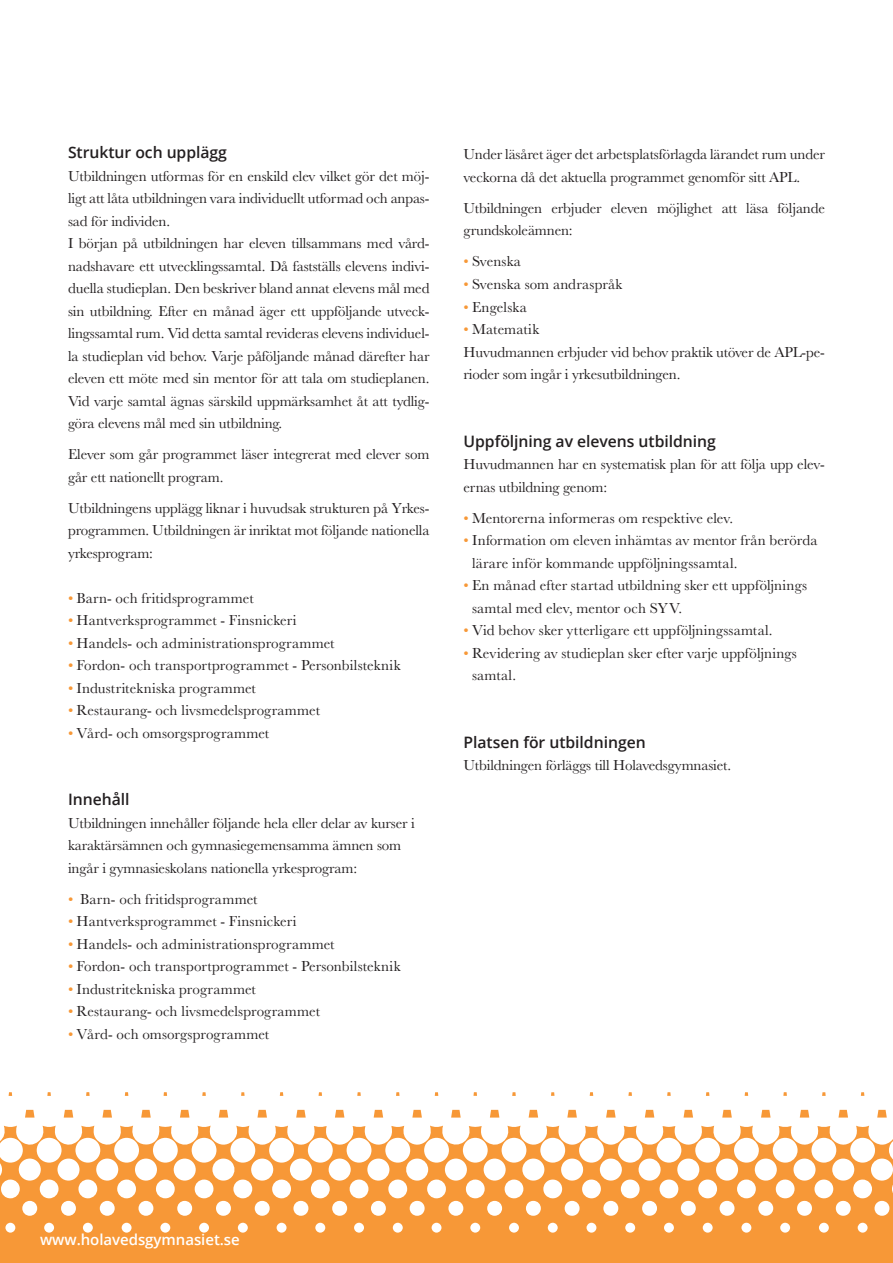
<style>
.page{position:relative;width:893px;height:1263px;background:#fff}
.page>*{position:absolute;margin:0;border:0;box-sizing:border-box;transform-origin:0 0}
.Brödtext_fördjupning{font:600 15.75px "Open Sans";letter-spacing:-.005em;color:#231f20}
.Brödtext_fördjupning-2{font:15px/22.5px "Baskerville";letter-spacing:-.01em;color:#231f20}
.Brödtext_fördjupning-3{font:15px "Baskerville";letter-spacing:.015em;color:#231f20}
.Brödtext_fördjupning-4{font:15px/22.5px "Baskerville";letter-spacing:.01em;color:#231f20}
.t1{font:600 15px "Open Sans";letter-spacing:-.005em;color:#fff}
.s1{color:#f79837}
</style>
<div class="page">
<svg style="left:590px;top:1092px;width:3px;height:4px"></svg>
<svg style="left:606px;top:1110px;width:10px;height:7px"></svg>
<svg style="left:645px;top:1110px;width:9px;height:7px"></svg>
<svg style="left:567px;top:1110px;width:10px;height:7px"></svg>
<svg style="left:628px;top:1092px;width:4px;height:4px"></svg>
<svg style="left:490px;top:1110px;width:9px;height:7px"></svg>
<svg style="left:551px;top:1092px;width:3px;height:4px"></svg>
<svg style="left:451px;top:1110px;width:10px;height:7px"></svg>
<svg style="left:435px;top:1092px;width:3px;height:4px"></svg>
<svg style="left:529px;top:1110px;width:9px;height:7px"></svg>
<svg style="left:512px;top:1092px;width:4px;height:4px"></svg>
<svg style="left:473px;top:1092px;width:4px;height:4px"></svg>
<svg style="left:822px;top:1092px;width:4px;height:4px"></svg>
<svg style="left:783px;top:1092px;width:4px;height:4px"></svg>
<svg style="left:800px;top:1110px;width:9px;height:7px"></svg>
<svg style="left:877px;top:1110px;width:10px;height:7px"></svg>
<svg style="left:838px;top:1110px;width:10px;height:7px"></svg>
<svg style="left:684px;top:1110px;width:9px;height:7px"></svg>
<svg style="left:761px;top:1110px;width:10px;height:7px"></svg>
<svg style="left:706px;top:1092px;width:3px;height:4px"></svg>
<svg style="left:667px;top:1092px;width:4px;height:4px"></svg>
<svg style="left:722px;top:1110px;width:10px;height:7px"></svg>
<svg style="left:745px;top:1092px;width:3px;height:4px"></svg>
<svg style="left:861px;top:1092px;width:3px;height:4px"></svg>
<svg style="left:86px;top:1092px;width:4px;height:4px"></svg>
<svg style="left:180px;top:1110px;width:9px;height:7px"></svg>
<svg style="left:125px;top:1092px;width:3px;height:4px"></svg>
<svg style="left:164px;top:1092px;width:3px;height:4px"></svg>
<svg style="left:141px;top:1110px;width:10px;height:7px"></svg>
<svg style="left:102px;top:1110px;width:10px;height:7px"></svg>
<svg style="left:9px;top:1092px;width:3px;height:4px"></svg>
<svg style="left:25px;top:1110px;width:10px;height:7px"></svg>
<svg style="left:64px;top:1110px;width:9px;height:7px"></svg>
<svg style="left:47px;top:1092px;width:4px;height:4px"></svg>
<svg style="left:296px;top:1110px;width:10px;height:7px"></svg>
<svg style="left:335px;top:1110px;width:9px;height:7px"></svg>
<svg style="left:357px;top:1092px;width:4px;height:4px"></svg>
<svg style="left:396px;top:1092px;width:3px;height:4px"></svg>
<svg style="left:374px;top:1110px;width:9px;height:7px"></svg>
<svg style="left:319px;top:1092px;width:3px;height:4px"></svg>
<svg style="left:412px;top:1110px;width:10px;height:7px"></svg>
<svg style="left:257px;top:1110px;width:10px;height:7px"></svg>
<svg style="left:202px;top:1092px;width:4px;height:4px"></svg>
<svg style="left:241px;top:1092px;width:4px;height:4px"></svg>
<svg style="left:280px;top:1092px;width:3px;height:4px"></svg>
<svg style="left:219px;top:1110px;width:9px;height:7px"></svg>
<svg style="left:0;top:1125px;width:893px;height:138px;fill:#f79837"></svg>
<p class="Brödtext_fördjupning" style="left:68px;top:142px;width:161px">Struktur och upplägg</p>
<p class="Brödtext_fördjupning-2" style="left:68px;top:165px;width:363px;text-align:justify">Utbildningen utformas för en enskild elev vilket gör det möj&shy;ligt att låta utbildningen vara individuellt utformad och anpas&shy;sad för individen.</p>
<p class="Brödtext_fördjupning-2" style="left:68px;top:232px;width:363px;text-align:justify">I början på utbildningen har eleven tillsammans med vård&shy;nadshavare ett utvecklingssamtal. Då fastställs elevens indivi&shy;duella studieplan. Den beskriver bland annat elevens mål med sin utbildning. Efter en månad äger ett uppföljande utveck&shy;lingssamtal rum. Vid detta samtal revideras elevens individuel&shy;la studieplan vid behov. Varje påföljande månad därefter har eleven ett möte med sin mentor för att tala om studieplanen.<br>Vid varje samtal ägnas särskild uppmärksamhet åt att tydlig&shy;göra elevens mål med sin utbildning.</p>
<p class="Brödtext_fördjupning-2" style="left:68px;top:443px;width:363px">Elever som går programmet läser integrerat med elever som går ett nationellt program.</p>
<p class="Brödtext_fördjupning-2" style="left:68px;top:497px;width:363px;text-align:justify">Utbildningens upplägg liknar i huvudsak strukturen på Yrkes&shy;programmen. Utbildningen är inriktat mot följande nationella yrkesprogram:</p>
<p class="Brödtext_fördjupning-3" style="left:68px;top:588px;width:187px"><span class="s1">•</span> Barn- och fritidsprogrammet</p>
<p class="Brödtext_fördjupning-3" style="left:68px;top:611px;width:230px"><span class="s1">•</span> Hantverksprogrammet - Finsnickeri</p>
<p class="Brödtext_fördjupning-3" style="left:68px;top:633px;width:268px"><span class="s1">•</span> Handels- och administrationsprogrammet</p>
<p class="Brödtext_fördjupning-2" style="left:68px;top:654px;width:334px"><span class="s1">•</span> Fordon- och transportprogrammet - Personbilsteknik</p>
<p class="Brödtext_fördjupning-3" style="left:68px;top:678px;width:189px"><span class="s1">•</span> Industritekniska programmet</p>
<p class="Brödtext_fördjupning-2" style="left:68px;top:699px;width:254px"><span class="s1">•</span> Restaurang- och livsmedelsprogrammet</p>
<p class="Brödtext_fördjupning-4" style="left:68px;top:722px;width:203px"><span class="s1">•</span> Vård- och omsorgsprogrammet</p>
<p class="Brödtext_fördjupning" style="left:68px;top:789px;width:63px">Innehåll</p>
<p class="Brödtext_fördjupning-2" style="left:68px;top:812px;width:348px">Utbildningen innehåller följande hela eller delar av kurser i</p>
<p class="Brödtext_fördjupning-2" style="left:68px;top:834px;width:335px">karaktärsämnen och gymnasiegemensamma ämnen som ingår i gymnasieskolans nationella yrkesprogram:</p>
<p class="Brödtext_fördjupning-3" style="left:68px;top:889px;width:191px"><span class="s1">•</span> Barn- och fritidsprogrammet</p>
<p class="Brödtext_fördjupning-3" style="left:68px;top:912px;width:230px"><span class="s1">•</span> Hantverksprogrammet - Finsnickeri</p>
<p class="Brödtext_fördjupning-3" style="left:68px;top:934px;width:268px"><span class="s1">•</span> Handels- och administrationsprogrammet</p>
<p class="Brödtext_fördjupning-2" style="left:68px;top:955px;width:334px"><span class="s1">•</span> Fordon- och transportprogrammet - Personbilsteknik</p>
<p class="Brödtext_fördjupning-3" style="left:68px;top:979px;width:189px"><span class="s1">•</span> Industritekniska programmet</p>
<p class="Brödtext_fördjupning-2" style="left:68px;top:1000px;width:254px"><span class="s1">•</span> Restaurang- och livsmedelsprogrammet</p>
<p class="Brödtext_fördjupning-4" style="left:68px;top:1023px;width:203px"><span class="s1">•</span> Vård- och omsorgsprogrammet</p>
<p class="Brödtext_fördjupning-2" style="left:463px;top:144px;width:363px">Under läsåret äger det arbetsplatsförlagda lärandet rum under veckorna då det aktuella programmet genomför sitt APL.</p>
<p class="Brödtext_fördjupning-2" style="left:463px;top:197px;width:363px">Utbildningen erbjuder eleven möjlighet att läsa följande grundskoleämnen:</p>
<p class="Brödtext_fördjupning-2" style="left:463px;top:251px;width:59px"><span class="s1">•</span> Svenska</p>
<p class="Brödtext_fördjupning-3" style="left:463px;top:275px;width:160px"><span class="s1">•</span> Svenska som andraspråk</p>
<p class="Brödtext_fördjupning-3" style="left:463px;top:297px;width:65px"><span class="s1">•</span> Engelska</p>
<p class="Brödtext_fördjupning-4" style="left:463px;top:318px;width:77px"><span class="s1">•</span> Matematik</p>
<p class="Brödtext_fördjupning-2" style="left:463px;top:341px;width:363px">Huvudmannen erbjuder vid behov praktik utöver de APL-pe&shy;rioder som ingår i yrkesutbildningen.</p>
<p class="Brödtext_fördjupning" style="left:463px;top:430px;width:254px">Uppföljning av elevens utbildning</p>
<p class="Brödtext_fördjupning-2" style="left:463px;top:453px;width:363px">Huvudmannen har en systematisk plan för att följa upp elev&shy;ernas utbildning genom:</p>
<p class="Brödtext_fördjupning-2" style="left:463px;top:507px;width:271px"><span class="s1">•</span> Mentorerna informeras om respektive elev.</p>
<p class="Brödtext_fördjupning-4" style="left:472px;top:529px;width:347px;text-indent:-9px"><span class="s1">•</span> Information om eleven inhämtas av mentor från berörda lärare inför kommande uppföljningssamtal.</p>
<p class="Brödtext_fördjupning-2" style="left:472px;top:574px;width:337px;text-indent:-9px"><span class="s1">•</span> En månad efter startad utbildning sker ett uppföljnings samtal med elev, mentor och SYV.</p>
<p class="Brödtext_fördjupning-4" style="left:463px;top:619px;width:311px"><span class="s1">•</span> Vid behov sker ytterligare ett uppföljningssamtal.</p>
<p class="Brödtext_fördjupning-2" style="left:472px;top:642px;width:326px;text-indent:-9px"><span class="s1">•</span> Revidering av studieplan sker efter varje uppföljnings samtal.</p>
<p class="Brödtext_fördjupning" style="left:463px;top:731px;width:184px">Platsen för utbildningen</p>
<p class="Brödtext_fördjupning-2" style="left:463px;top:754px;width:269px">Utbildningen förläggs till Holavedsgymnasiet.</p>
<p class="t1" style="left:40px;top:1229px;width:201px">www.holavedsgymnasiet.se</p>
</div>
